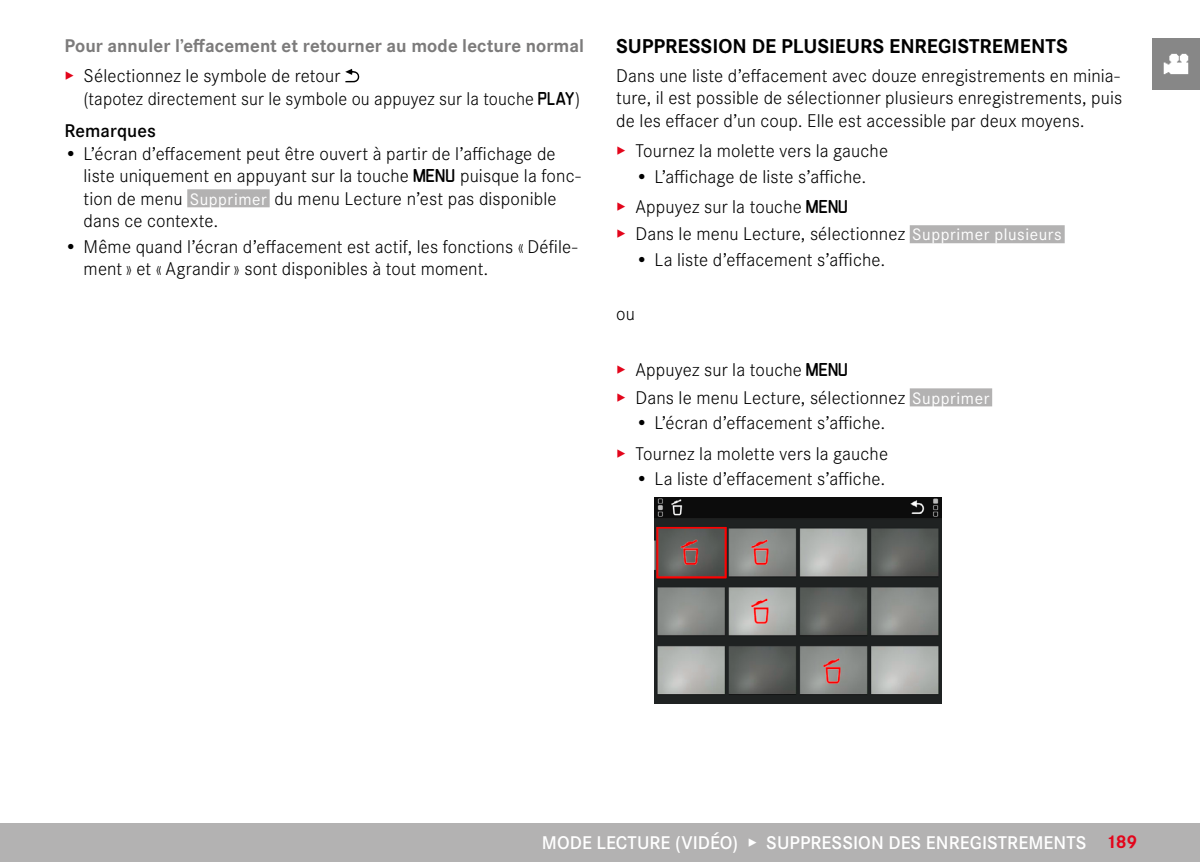
<style>
.page{position:relative;width:1200px;height:862px;background:#fff}
.page>*{position:absolute;margin:0;border:0;box-sizing:border-box;transform-origin:0 0}
.t1{font:700 20.7px "Corporate S";color:#000}
.t2{font:300 19.12px/22.3px "Corporate S";letter-spacing:.005em;color:#000}
.t3{font:700 19.12px/30.4px "Corporate S";letter-spacing:.005em;color:#7c7b7b}
.t4{font:600 19.12px "Corporate S";letter-spacing:.005em;color:#fff}
.s1{font-weight:300;color:#e3051b}
.s2{font-weight:300;color:#000}
.s3{font-family:"LG1054";font-weight:400;font-size:16.2px}
.s4{font-weight:600}
.s5{font-weight:400;font-size:17.32px;color:#fff}
.s6{color:#e3051b}
.s7{font-weight:700;color:#e3051b}
</style>
<div class="page">
<div style="left:0;top:823px;width:1199px;height:38px;background:#b3b2b2"></div>
<div style="left:1151px;top:38px;width:48px;height:51px;background:#878787"></div>
<img style="left:1163px;top:53px;width:26px;height:21px">
<div style="left:187px;top:189px;width:82px;height:18px;background:#b3b2b2"></div>
<svg style="left:345px;top:69px;width:14px;height:13px"></svg>
<div style="left:909px;top:225px;width:155px;height:18px;background:#b3b2b2"></div>
<div style="left:909px;top:388px;width:82px;height:18px;background:#b3b2b2"></div>
<img style="left:654px;top:497px;width:287px;height:206px">
<p class="t3" style="left:64px;top:29px;width:521px">Pour annuler l’effacement et retourner au mode lecture normal <span class="s1">▸</span> <span class="s2">Sélectionnez le symbole de retour</span></p>
<p class="t2" style="left:64px;top:81px;width:517px;line-height:32.6px;text-indent:19px">(tapotez directement sur le symbole ou appuyez sur la touche <span class="s3">PLAY</span>)<br><span class="s4">Remarques</span></p>
<p class="t2" style="left:84px;top:141px;width:498px;text-indent:-19px">• L’écran d’effacement peut être ouvert à partir de l’affichage de liste uniquement en appuyant sur la touche <span class="s3">MENU</span> puisque la fonc&shy;tion de menu <span class="s5">Supprimer</span> du menu Lecture n’est pas disponible dans ce contexte.</p>
<p class="t2" style="left:84px;top:234px;width:495px;text-indent:-19px">• Même quand l’écran d’effacement est actif, les fonctions « Défile&shy;ment» et « Agrandir» sont disponibles à tout moment.</p>
<p class="t1" style="left:616px;top:30px;width:453px">SUPPRESSION DE PLUSIEURS ENREGISTREMENTS</p>
<p class="t2" style="left:616px;top:63px;width:507px">Dans une liste d’effacement avec douze enregistrements en minia&shy;ture, il est possible de sélectionner plusieurs enregistrements, puis de les effacer d’un coup. Elle est accessible par deux moyens.</p>
<p class="t2" style="left:616px;top:138px;width:273px"><span class="s6">▸</span> Tournez la molette vers la gauche</p>
<p class="t2" style="left:616px;top:160px;width:251px;line-height:30.4px;text-indent:19px">• L’affichage de liste s’affiche. <span class="s6">▸</span> Appuyez sur la touche <span class="s3">MENU</span></p>
<p class="t2" style="left:616px;top:222px;width:447px"><span class="s6">▸</span> Dans le menu Lecture, sélectionnez <span class="s5">Supprimer plusieurs</span></p>
<p class="t2" style="left:635px;top:247px;width:251px">• La liste d’effacement s’affiche.</p>
<p class="t2" style="left:616px;top:301px;width:20px">ou</p>
<p class="t2" style="left:616px;top:355px;width:374px;line-height:27.2px"><span class="s6">▸</span> Appuyez sur la touche <span class="s3">MENU<br></span><span class="s6">▸</span> Dans le menu Lecture, sélectionnez <span class="s5">Supprimer</span></p>
<p class="t2" style="left:616px;top:406px;width:273px;line-height:30.4px;text-align:right">• L’écran d’effacement s’affiche.<br><span class="s6">▸</span> Tournez la molette vers la gauche</p>
<p class="t2" style="left:635px;top:466px;width:251px">• La liste d’effacement s’affiche.</p>
<p class="t4" style="left:541px;top:827px;width:597px">MODE LECTURE (VIDÉO) ▸ SUPPRESSION DES ENREGISTREMENTS <span class="s7">189</span></p>
</div>
